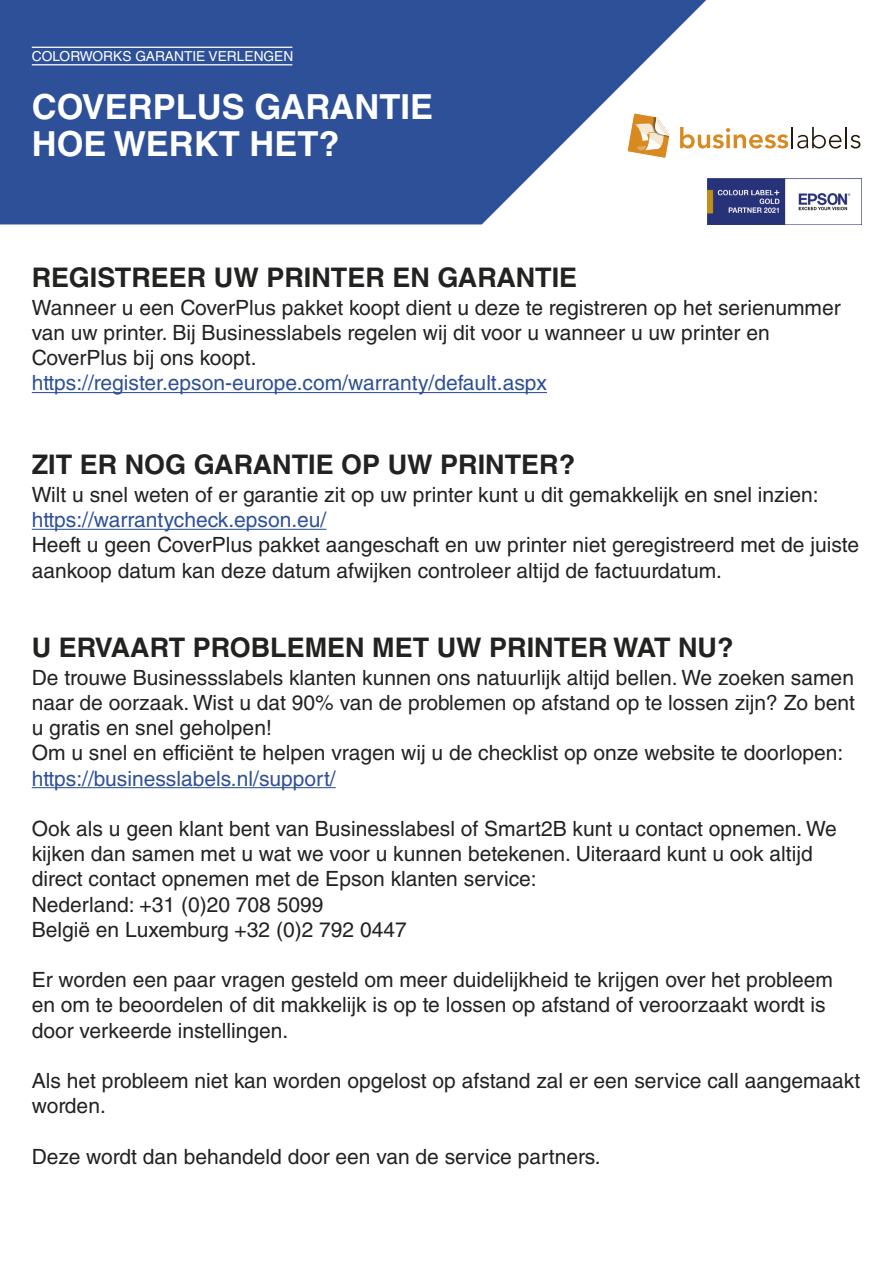
<style>
.page{position:relative;width:893px;height:1263px;background:#fff}
.page>*{position:absolute;margin:0;border:0;box-sizing:border-box;transform-origin:0 0}
.t1{font:700 34.5px/37.2px "Helvetica LT Std";color:#fff}
.t2{font:700 27px "Helvetica LT Std";color:#222221}
.t3{font:21px/25.2px "Helvetica LT Std";color:#222221}
.t4{font:21px "Helvetica LT Std";color:#2e5098}
.t5{font:13.8px "Helvetica LT Std";color:#fff}
</style>
<div class="page">
<svg style="left:0;top:0;width:719px;height:224px;fill:#2e5098"></svg>
<hr style="left:32px;top:64px;width:260px;height:1px;background:#fff">
<hr style="left:32px;top:47px;width:260px;height:1px;background:#fff">
<hr style="left:32px;top:392px;width:515px;height:1px;background:#2e5098">
<hr style="left:32px;top:529px;width:294px;height:1px;background:#2e5098">
<hr style="left:32px;top:787px;width:304px;height:1px;background:#2e5098">
<img style="left:707px;top:179px;width:144px;height:45px">
<svg style="left:680px;top:127px;width:108px;height:21px"></svg>
<hr style="left:791px;top:127px;width:2px;height:21px;background:#231a0d">
<svg style="left:797px;top:127px;width:44px;height:21px"></svg>
<hr style="left:845px;top:127px;width:2px;height:21px;background:#231a0d">
<svg style="left:850px;top:135px;width:10px;height:13px"></svg>
<svg style="left:627px;top:113px;width:43px;height:45px"></svg>
<p class="t5" style="left:32px;top:49px;width:263px">COLORWORKS GARANTIE VERLENGEN</p>
<h1 class="t1" style="left:32px;top:88px;width:403px">COVERPLUS GARANTIE<br>HOE WERKT HET?</h1>
<p class="t2" style="left:32px;top:261px;width:547px">REGISTREER UW PRINTER EN GARANTIE</p>
<p class="t3" style="left:32px;top:295px;width:810px">Wanneer u een CoverPlus pakket koopt dient u deze te registreren op het serienummer van uw printer. Bij Businesslabels regelen wij dit voor u wanneer u uw printer en<br>CoverPlus bij ons koopt.</p>
<p class="t4" style="left:32px;top:371px;width:517px">https://register.epson-europe.com/warranty/default.aspx</p>
<p class="t2" style="left:32px;top:448px;width:545px">ZIT ER NOG GARANTIE OP UW PRINTER?</p>
<p class="t3" style="left:32px;top:482px;width:788px">Wilt u snel weten of er garantie zit op uw printer kunt u dit gemakkelijk en snel inzien:</p>
<p class="t4" style="left:32px;top:508px;width:296px">https://warrantycheck.epson.eu/</p>
<p class="t3" style="left:32px;top:532px;width:829px">Heeft u geen CoverPlus pakket aangeschaft en uw printer niet geregistreerd met de juiste aankoop datum kan deze datum afwijken controleer altijd de factuurdatum.</p>
<p class="t2" style="left:32px;top:631px;width:703px">U ERVAART PROBLEMEN MET UW PRINTER WAT NU?</p>
<p class="t3" style="left:32px;top:665px;width:825px">De trouwe Businessslabels klanten kunnen ons natuurlijk altijd bellen. We zoeken samen naar de oorzaak. Wist u dat 90% van de problemen op afstand op te lossen zijn? Zo bent u gratis en snel geholpen!<br>Om u snel en efficiënt te helpen vragen wij u de checklist op onze website te doorlopen:</p>
<p class="t4" style="left:32px;top:766px;width:305px">https://businesslabels.nl/support/</p>
<p class="t3" style="left:32px;top:816px;width:807px">Ook als u geen klant bent van Businesslabesl of Smart2B kunt u contact opnemen. We kijken dan samen met u wat we voor u kunnen betekenen. Uiteraard kunt u ook altijd direct contact opnemen met de Epson klanten service:<br>Nederland: +31 (0)20 708 5099<br>België en Luxemburg +32 (0)2 792 0447</p>
<p class="t3" style="left:32px;top:967px;width:803px">Er worden een paar vragen gesteld om meer duidelijkheid te krijgen over het probleem en om te beoordelen of dit makkelijk is op te lossen op afstand of veroorzaakt wordt is door verkeerde instellingen.</p>
<p class="t3" style="left:32px;top:1068px;width:830px">Als het probleem niet kan worden opgelost op afstand zal er een service call aangemaakt worden.</p>
<p class="t3" style="left:32px;top:1143px;width:570px">Deze wordt dan behandeld door een van de service partners.</p>
</div>
